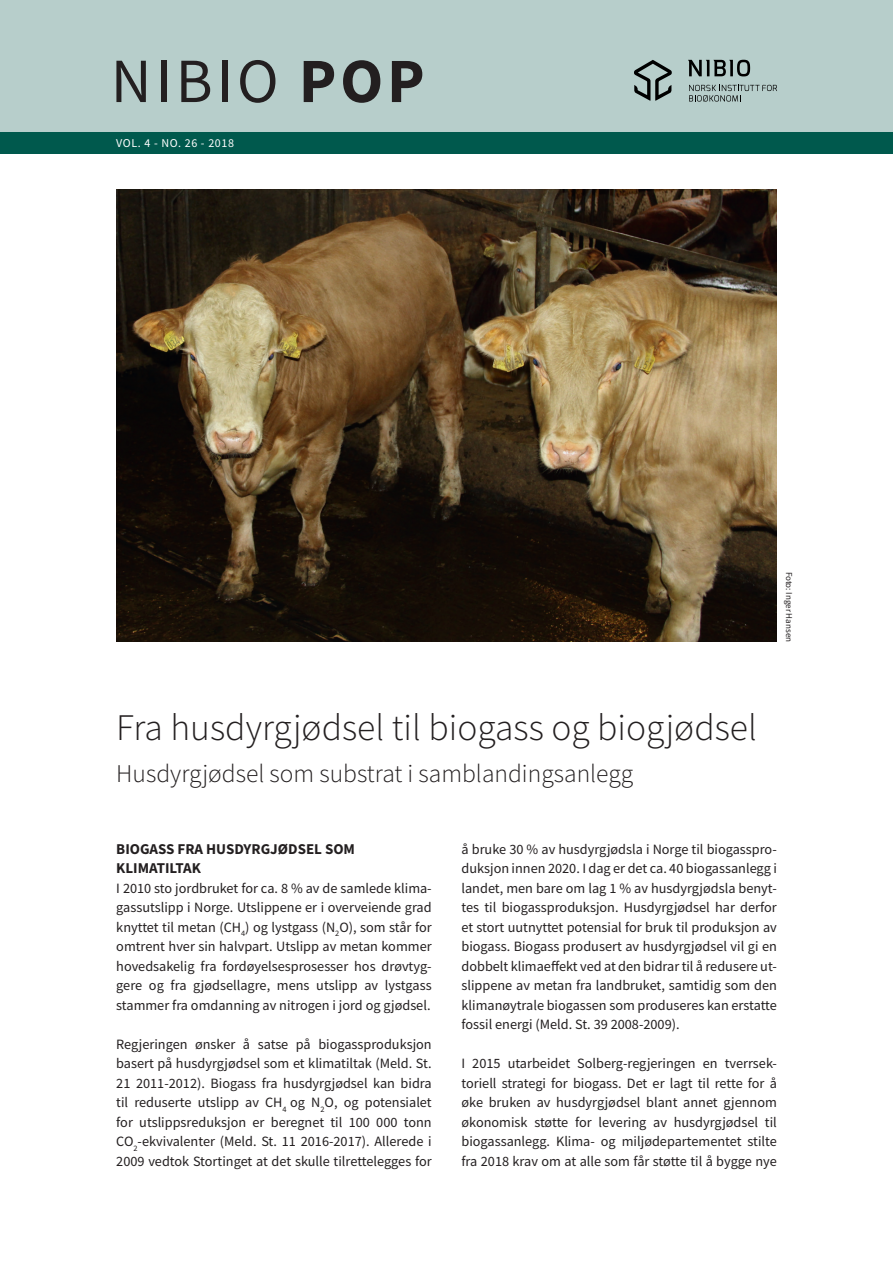
<style>
.page{position:relative;width:893px;height:1263px;background:#fff}
.page>*{position:absolute;margin:0;border:0;box-sizing:border-box;transform-origin:0 0}
.t1{font:63px "Source Sans Pro";letter-spacing:.06em;color:#231f20}
.POP_Tittel_JAN2016{font:300 37.5px "Source Sans Pro";color:#231f20}
.POP_Tittel_JAN2016-2{font:300 25.5px "Source Sans Pro";color:#231f20}
.POP_Mellomtittel_1_J{font:700 15px/19.5px "Source Sans Pro";color:#231f20}
.POP_Brødtekst_JAN_20{font:14.25px/19.5px "Source Sans Pro";color:#231f20;text-align:justify}
.t2{font:12px "Source Sans Pro";letter-spacing:.05em;color:#fff}
.POP_Bildetekst_JAN_2{font:9px "Source Sans Pro";color:#231f20}
.s1{font-weight:700}
</style>
<div class="page">
<div style="left:0;top:0;width:893px;height:143px;background:#b7cecb"></div>
<div style="left:0;top:132px;width:893px;height:22px;background:#00594d"></div>
<img style="left:116px;top:189px;width:661px;height:453px">
<svg style="left:634px;top:60px;width:38px;height:41px"></svg>
<svg style="left:688px;top:60px;width:62px;height:16px"></svg>
<svg style="left:689px;top:85px;width:88px;height:17px"></svg>
<h1 class="t1" style="left:111px;top:41px;width:315px">NIBIO <span class="s1">POP</span></h1>
<p class="t2" style="left:116px;top:136px;width:119px">VOL. 4 - NO. 26 - 2018</p>
<p class="POP_Tittel_JAN2016" style="left:116px;top:705px;width:642px">Fra husdyrgjødsel til biogass og biogjødsel</p>
<p class="POP_Tittel_JAN2016-2" style="left:116px;top:758px;width:518px">Husdyrgjødsel som substrat i samblandingsanlegg</p>
<p class="POP_Bildetekst_JAN_2" style="left:795px;top:571px;width:72px;rotate:90deg">Foto: Inger Hansen</p>
<p class="POP_Mellomtittel_1_J" style="left:116px;top:839px;width:240px">BIOGASS FRA HUSDYRGJØDSEL SOM<br>KLIMATILTAK</p>
<p class="POP_Brødtekst_JAN_20" style="left:116px;top:878px;width:317px">I 2010 sto jordbruket for ca. 8 % av de samlede klima&shy;gassutslipp i Norge. Utslippene er i overveiende grad knyttet til metan (CH<sub>4</sub>) og lystgass (N<sub>2</sub>O), som står for omtrent hver sin halvpart. Utslipp av metan kommer hovedsakelig fra fordøyelsesprosesser hos drøvtyg&shy;gere og fra gjødsellagre, mens utslipp av lystgass stammer fra omdanning av nitrogen i jord og gjødsel.</p>
<p class="POP_Brødtekst_JAN_20" style="left:116px;top:1034px;width:317px">Regjeringen ønsker å satse på biogassproduksjon basert på husdyrgjødsel som et klimatiltak (Meld. St.<br>21 2011-2012). Biogass fra husdyrgjødsel kan bidra til reduserte utslipp av CH<sub>4</sub> og N<sub>2</sub>O, og potensialet for utslippsreduksjon er beregnet til 100 000 tonn CO<sub>2</sub>-ekvivalenter (Meld. St. 11 2016-2017). Allerede i 2009 vedtok Stortinget at det skulle tilrettelegges for</p>
<p class="POP_Brødtekst_JAN_20" style="left:461px;top:839px;width:317px">å bruke 30 % av husdyrgjødsla i Norge til biogasspro&shy;duksjon innen 2020. I dag er det ca. 40 biogassanlegg i landet, men bare om lag 1 % av husdyrgjødsla benyt&shy;tes til biogassproduksjon. Husdyrgjødsel har derfor et stort uutnyttet potensial for bruk til produksjon av biogass. Biogass produsert av husdyrgjødsel vil gi en dobbelt klimaeffekt ved at den bidrar til å redusere ut&shy;slippene av metan fra landbruket, samtidig som den klimanøytrale biogassen som produseres kan erstatte fossil energi (Meld. St. 39 2008-2009).</p>
<p class="POP_Brødtekst_JAN_20" style="left:461px;top:1053px;width:317px">I 2015 utarbeidet Solberg-regjeringen en tverrsek&shy;toriell strategi for biogass. Det er lagt til rette for å øke bruken av husdyrgjødsel blant annet gjennom økonomisk støtte for levering av husdyrgjødsel til biogassanlegg. Klima- og miljødepartementet stilte fra 2018 krav om at alle som får støtte til å bygge nye</p>
</div>
